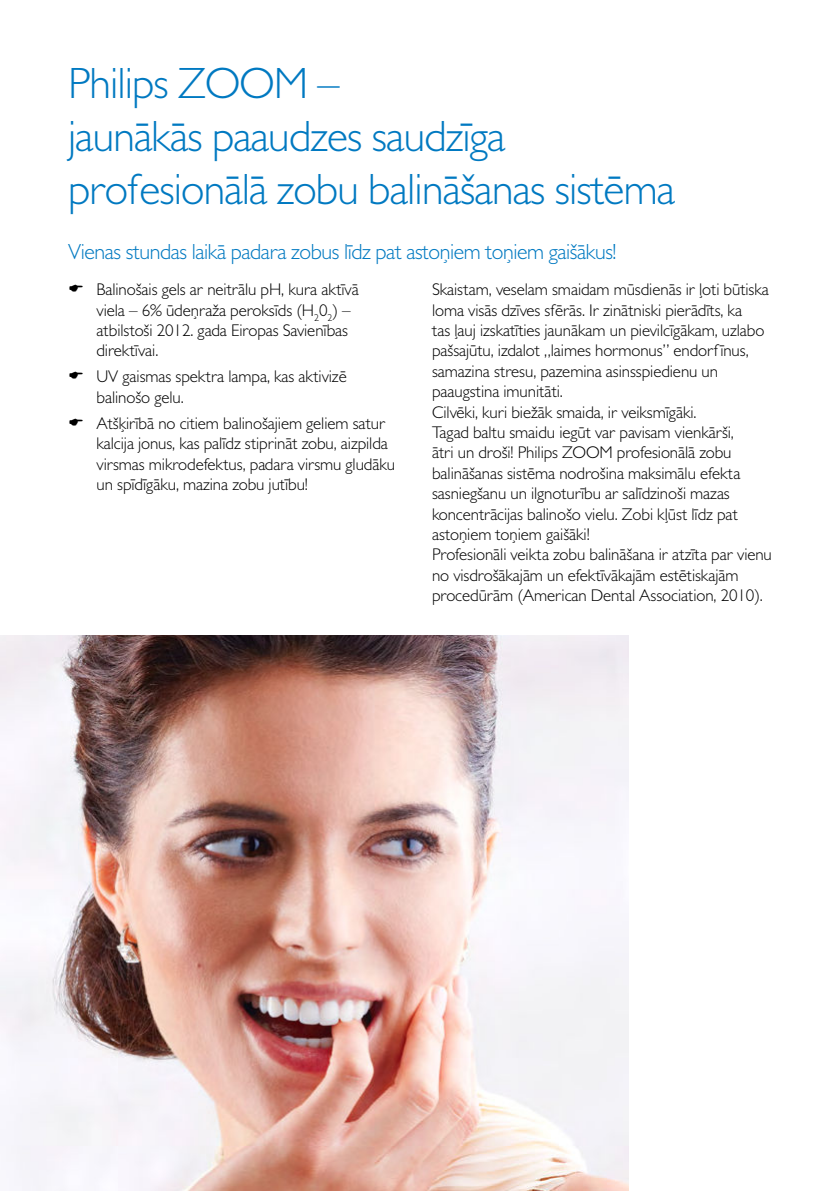
<style>
.page{position:relative;width:840px;height:1191px;background:#fff}
.page>*{position:absolute;margin:0;border:0;box-sizing:border-box;transform-origin:0 0}
.t1{font:300 44px/52.8px "Gill Sans MT Pro";letter-spacing:-.02em;color:#0079c1}
.t2{font:300 22px "Gill Sans MT Pro";letter-spacing:-.02em;color:#0079c1}
.t3{font:300 17px/20.4px "Gill Sans MT Pro";letter-spacing:-.005em;color:#000}
</style>
<div class="page">
<img style="left:0;top:635px;width:628px;height:556px">
<h1 class="t1" style="left:68px;top:61px;width:608px">Philips ZOOM –<br>jaunākās paaudzes saudzīga profesionālā zobu balināšanas sistēma</h1>
<p class="t2" style="left:68px;top:243px;width:549px">Vienas stundas laikā padara zobus līdz pat astoņiem toņiem gaišākus!</p>
<p class="t3" style="left:96px;top:281px;width:264px">Balinošais gels ar neitrālu pH, kura aktīvā viela – 6% ūdeņraža peroksīds (H<sub>2</sub>0<sub>2</sub>) – atbilstoši 2012. gada Eiropas Savienības direktīvai.</p>
<p class="t3" style="left:96px;top:368px;width:252px">UV gaismas spektra lampa, kas aktivizē balinošo gelu.</p>
<p class="t3" style="left:96px;top:414px;width:300px">Atšķirībā no citiem balinošajiem geliem satur kalcija jonus, kas palīdz stiprināt zobu, aizpilda virsmas mikrodefektus, padara virsmu gludāku un spīdīgāku, mazina zobu jutību!</p>
<p class="t3" style="left:432px;top:281px;width:341px">Skaistam, veselam smaidam mūsdienās ir ļoti būtiska loma visās dzīves sfērās. Ir zinātniski pierādīts, ka<br>tas ļauj izskatīties jaunākam un pievilcīgākam, uzlabo pašsajūtu, izdalot „laimes hormonus” endorfīnus, samazina stresu, pazemina asinsspiedienu un paaugstina imunitāti.<br>Cilvēki, kuri biežāk smaida, ir veiksmīgāki.<br>Tagad baltu smaidu iegūt var pavisam vienkārši,<br>ātri un droši! Philips ZOOM profesionālā zobu balināšanas sistēma nodrošina maksimālu efekta sasniegšanu un ilgnoturību ar salīdzinoši mazas koncentrācijas balinošo vielu. Zobi kļūst līdz pat astoņiem toņiem gaišāki!<br>Profesionāli veikta zobu balināšana ir atzīta par vienu no visdrošākajām un efektīvākajām estētiskajām procedūrām (American Dental Association, 2010).</p>
</div>
